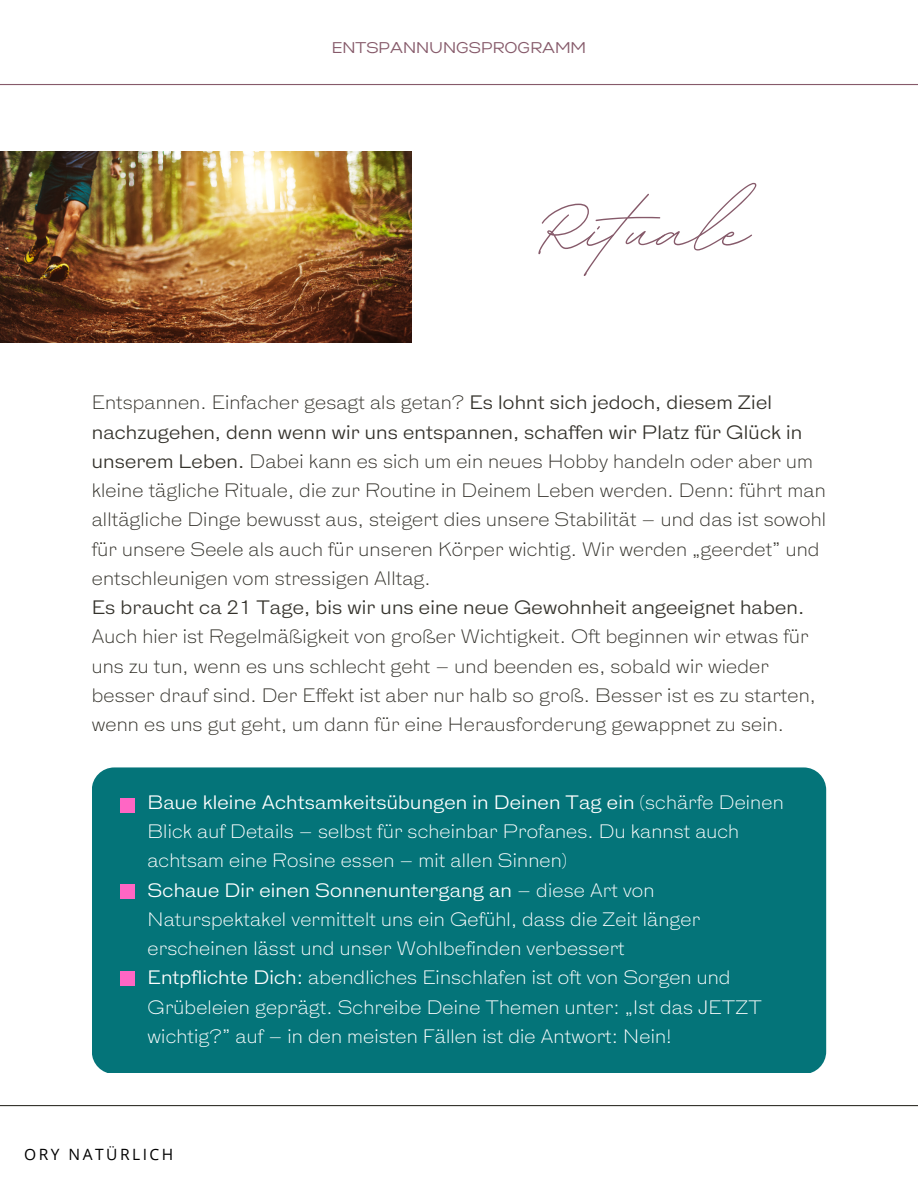
<style>
.page{position:relative;width:918px;height:1188px;background:#fff}
.page>*{position:absolute;margin:0;border:0;box-sizing:border-box;transform-origin:0 0}
.t1{font:121.5px "BD Script";color:#865a6a}
.t2{font:300 18.3px/29.2px "HK Gothic";letter-spacing:.01em;color:#34322b}
.t3{font:300 18.3px/29.2px "HK Gothic";letter-spacing:.01em;color:#fff}
.t4{font:18.3px "HK Gothic";letter-spacing:.01em;color:#34322b}
.t5{font:15.6px "Open Sans";letter-spacing:.16em;color:#000}
.t6{font:15.45px "Gabriel Sans";color:#865a6a}
.s1{font-weight:400}
</style>
<div class="page">
<hr style="left:0;top:1105px;width:918px;height:1px;background:#34322b">
<hr style="left:0;top:84px;width:918px;height:1px;background:#865a6a">
<img style="left:0;top:151px;width:412px;height:191px">
<div style="left:92px;top:767px;width:734px;height:306px;background:#047479;border-radius:22px"></div>
<div style="left:120px;top:798px;width:15px;height:14px;background:#ff66c4"></div>
<div style="left:120px;top:884px;width:15px;height:15px;background:#ff66c4"></div>
<div style="left:120px;top:971px;width:15px;height:15px;background:#ff66c4"></div>
<p class="t6" style="left:332px;top:41px;width:256px">ENTSPANNUNGSPROGRAMM</p>
<h1 class="t1" style="left:536px;top:149px;width:214px">Rituale</h1>
<p class="t2" style="left:92px;top:389px;width:736px">Entspannen. Einfacher gesagt als getan? <span class="s1">Es lohnt sich jedoch, diesem Ziel nachzugehen, denn wenn wir uns entspannen, schaffen wir Platz für Glück in unserem Leben.</span> Dabei kann es sich um ein neues Hobby handeln oder aber um kleine tägliche Rituale, die zur Routine in Deinem Leben werden. Denn: führt man alltägliche Dinge bewusst aus, steigert dies unsere Stabilität – und das ist sowohl für unsere Seele als auch für unseren Körper wichtig. Wir werden „geerdet” und entschleunigen vom stressigen Alltag.</p>
<p class="t4" style="left:92px;top:598px;width:714px">Es braucht ca 21 Tage, bis wir uns eine neue Gewohnheit angeeignet haben.</p>
<p class="t2" style="left:92px;top:623px;width:726px">Auch hier ist Regelmäßigkeit von großer Wichtigkeit. Oft beginnen wir etwas für uns zu tun, wenn es uns schlecht geht – und beenden es, sobald wir wieder besser drauf sind. Der Effekt ist aber nur halb so groß. Besser ist es zu starten, wenn es uns gut geht, um dann für eine Herausforderung gewappnet zu sein.</p>
<p class="t3" style="left:148px;top:789px;width:638px"><span class="s1">Baue kleine Achtsamkeitsübungen in Deinen Tag ein</span> (schärfe Deinen Blick auf Details – selbst für scheinbar Profanes. Du kannst auch achtsam eine Rosine essen – mit allen Sinnen)<br><span class="s1">Schaue Dir einen Sonnenuntergang an</span> – diese Art von Naturspektakel vermittelt uns ein Gefühl, dass die Zeit länger erscheinen lässt und unser Wohlbefinden verbessert<br><span class="s1">Entpflichte Dich:</span> abendliches Einschlafen ist oft von Sorgen und Grübeleien geprägt. Schreibe Deine Themen unter: „Ist das JETZT wichtig?” auf – in den meisten Fällen ist die Antwort: Nein!</p>
<p class="t5" style="left:24px;top:1143px;width:151px">ORY NATÜRLICH</p>
</div>
